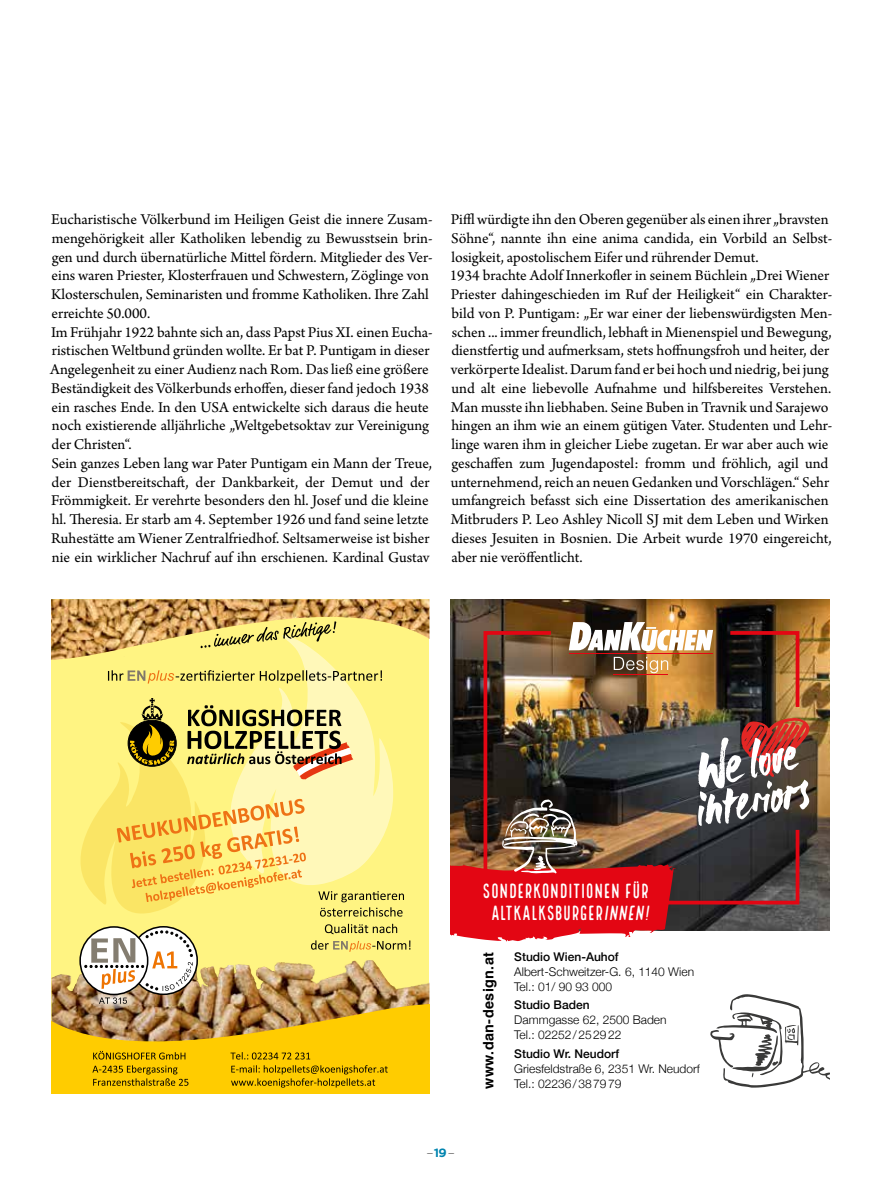
<style>
.page{position:relative;width:893px;height:1191px;background:#fff}
.page>*{position:absolute;margin:0;border:0;box-sizing:border-box;transform-origin:0 0}
.t1{font:20.1px/21.9px "Local Brewery Four";letter-spacing:-.005em;color:#fff;text-align:center}
.t2{font:15.75px/18.8px "Arno Pro";color:#000}
.t3{font:700 14.4px "Helvetica";letter-spacing:.025em;color:#000}
.t4{font:300 12px/15px "Helvetica Neue";color:#000}
.t5{font:500 12px "Helvetica Neue";color:#000}
.t6{font:italic 100 12px "Brisko Sans";color:#000}
.s1{font-weight:900;font-style:normal;color:#0084af}
</style>
<div class="page">
<img style="left:451px;top:600px;width:378px;height:330px">
<svg style="left:569px;top:622px;width:144px;height:7px"></svg>
<svg style="left:801px;top:718px;width:9px;height:108px"></svg>
<img style="left:482px;top:629px;width:319px;height:277px">
<svg style="left:727px;top:629px;width:74px;height:81px;background:#573724"></svg>
<img style="left:451px;top:799px;width:225px;height:142px">
<svg style="left:710px;top:994px;width:119px;height:93px"></svg>
<div style="left:51px;top:599px;width:378px;height:494px;background:#fff482"></div>
<svg style="left:279px;top:660px;width:78px;height:38px"></svg>
<div style="left:51px;top:1051px;width:378px;height:42px;background:#fc0"></div>
<img style="left:88px;top:992px;width:49px;height:5px">
<img style="left:51px;top:599px;width:378px;height:61px">
<svg style="left:92px;top:1065px;width:96px;height:20px"></svg>
<img style="left:51px;top:997px;width:378px;height:62px">
<svg style="left:231px;top:1065px;width:157px;height:22px"></svg>
<svg style="left:66px;top:698px;width:344px;height:293px"></svg>
<svg style="left:108px;top:670px;width:274px;height:13px"></svg>
<svg style="left:201px;top:621px;width:135px;height:27px"></svg>
<p class="t2" style="left:50px;top:211px;width:384px">Eucharistische Völkerbund im Heiligen Geist die innere Zusam&shy;mengehörigkeit aller Katholiken lebendig zu Bewusstsein brin&shy;gen und durch übernatürliche Mittel fördern. Mitglieder des Ver&shy;eins waren Priester, Klosterfrauen und Schwestern, Zöglinge von Klosterschulen, Seminaristen und fromme Katholiken. Ihre Zahl erreichte 50.000.<br>Im Frühjahr 1922 bahnte sich an, dass Papst Pius XI. einen Eucha&shy;ristischen Weltbund gründen wollte. Er bat P. Puntigam in dieser Angelegenheit zu einer Audienz nach Rom. Das ließ eine größere Beständigkeit des Völkerbunds erhoffen, dieser fand jedoch 1938 ein rasches Ende. In den USA entwickelte sich daraus die heute noch existierende alljährliche „Weltgebetsoktav zur Vereinigung der Christen“.<br>Sein ganzes Leben lang war Pater Puntigam ein Mann der Treue, der Dienstbereitschaft, der Dankbarkeit, der Demut und der Frömmigkeit. Er verehrte besonders den hl. Josef und die kleine hl. Theresia. Er starb am 4. September 1926 und fand seine letzte Ruhestätte am Wiener Zentralfriedhof. Seltsamerweise ist bisher nie ein wirklicher Nachruf auf ihn erschienen. Kardinal Gustav</p>
<p class="t2" style="left:450px;top:211px;width:384px">Piffl würdigte ihn den Oberen gegenüber als einen ihrer „bravsten Söhne“, nannte ihn eine anima candida, ein Vorbild an Selbst&shy;losigkeit, apostolischem Eifer und rührender Demut.<br>1934 brachte Adolf Innerkofler in seinem Büchlein „Drei Wiener Priester dahingeschieden im Ruf der Heiligkeit“ ein Charakter&shy;bild von P. Puntigam: „Er war einer der liebenswürdigsten Men&shy;schen ... immer freundlich, lebhaft in Mienenspiel und Bewegung, dienstfertig und aufmerksam, stets hoffnungsfroh und heiter, der verkörperte Idealist. Darum fand er bei hoch und niedrig, bei jung und alt eine liebevolle Aufnahme und hilfsbereites Verstehen.<br>Man musste ihn liebhaben. Seine Buben in Travnik und Sarajewo hingen an ihm wie an einem gütigen Vater. Studenten und Lehr&shy;linge waren ihm in gleicher Liebe zugetan. Er war aber auch wie geschaffen zum Jugendapostel: fromm und fröhlich, agil und unternehmend, reich an neuen Gedanken und Vorschlägen.“ Sehr umfangreich befasst sich eine Dissertation des amerikanischen Mitbruders P. Leo Ashley Nicoll SJ mit dem Leben und Wirken dieses Jesuiten in Bosnien. Die Arbeit wurde 1970 eingereicht, aber nie veröffentlicht.</p>
<p class="t1" style="left:482px;top:882px;width:172px">SONDERKONDITIONEN FÜR<br>ALTKALKSBURGERINNEN!</p>
<p class="t3" style="left:477px;top:1088px;width:138px;rotate:-90deg">www.dan-design.at</p>
<p class="t5" style="left:514px;top:947px;width:106px">Studio Wien-Auhof</p>
<p class="t4" style="left:514px;top:963px;width:181px">Albert-Schweitzer-G. 6, 1140 Wien<br>Tel.: 01/ 90 93 000</p>
<p class="t5" style="left:514px;top:995px;width:77px">Studio Baden</p>
<p class="t4" style="left:514px;top:1011px;width:154px">Dammgasse 62, 2500 Baden<br>Tel.: 02252/252922</p>
<p class="t5" style="left:514px;top:1043px;width:106px">Studio Wr. Neudorf</p>
<p class="t4" style="left:514px;top:1060px;width:187px">Griesfeldstraße 6, 2351 Wr. Neudorf<br>Tel.: 02236/387979</p>
<p class="t6" style="left:425px;top:1145px;width:31px">–<span class="s1">19</span>–</p>
</div>
